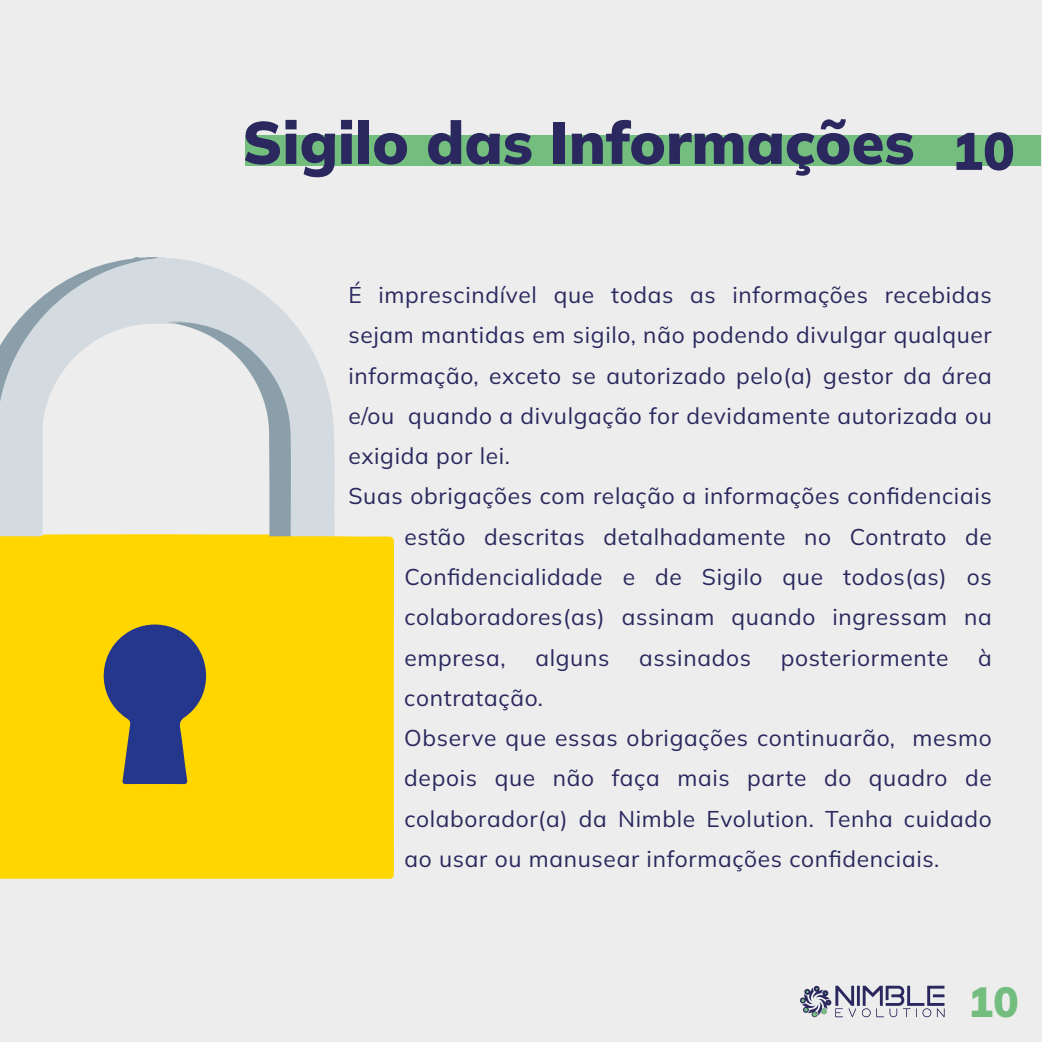
<style>
.page{position:relative;width:1042px;height:1042px;background:#ededed}
.page>*{position:absolute;margin:0;border:0;box-sizing:border-box;transform-origin:0 0}
.t1{font:200 59.5px "Mulish";color:#2a285e}
.t2{font:200 42px "Mulish";color:#73bd7e}
.t3{font:200 22.75px/40.2px "Mulish";letter-spacing:.03em;color:#2a285e}
</style>
<div class="page">
<div style="left:245px;top:135px;width:795px;height:31px;background:#73bd7e"></div>
<svg style="left:159px;top:257px;width:176px;height:277px;fill:#d3dae0"></svg>
<svg style="left:0;top:257px;width:159px;height:277px"></svg>
<svg style="left:165px;top:257px;width:8px;height:2px"></svg>
<div style="left:0;top:534px;width:394px;height:345px;background:#ffd600"></div>
<svg style="left:167px;top:320px;width:124px;height:216px"></svg>
<svg style="left:94px;top:618px;width:118px;height:166px"></svg>
<svg style="left:799px;top:985px;width:145px;height:32px"></svg>
<h1 class="t1" style="left:242px;top:102px;width:773px">Sigilo das Informações <sub>10</sub></h1>
<p class="t3" style="left:348px;top:274px;width:645px">É imprescindível que todas as informações recebidas</p>
<p class="t3" style="left:348px;top:315px;width:645px">sejam mantidas em sigilo, não podendo divulgar qualquer</p>
<p class="t3" style="left:348px;top:355px;width:645px">informação, exceto se autorizado pelo(a) gestor da área</p>
<p class="t3" style="left:348px;top:395px;width:645px">e/ou quando a divulgação for devidamente autorizada ou</p>
<p class="t3" style="left:348px;top:435px;width:163px">exigida por lei.</p>
<p class="t3" style="left:348px;top:476px;width:645px">Suas obrigações com relação a informações confidenciais</p>
<p class="t3" style="left:404px;top:516px;width:589px">estão descritas detalhadamente no Contrato de</p>
<p class="t3" style="left:404px;top:556px;width:589px">Confidencialidade e de Sigilo que todos(as) os</p>
<p class="t3" style="left:404px;top:596px;width:589px">colaboradores(as) assinam quando ingressam na</p>
<p class="t3" style="left:404px;top:636px;width:103px">empresa,</p>
<p class="t3" style="left:535px;top:636px;width:75px">alguns</p>
<p class="t3" style="left:639px;top:636px;width:113px">assinados</p>
<p class="t3" style="left:781px;top:636px;width:169px">posteriormente</p>
<p class="t3" style="left:978px;top:636px;width:15px">à</p>
<p class="t3" style="left:404px;top:677px;width:589px">contratação.<br>Observe que essas obrigações continuarão, mesmo depois que não faça mais parte do quadro de colaborador(a) da Nimble Evolution. Tenha cuidado ao usar ou manusear informações confidenciais.</p>
<h2 class="t2" style="left:968px;top:973px;width:52px">10</h2>
</div>
